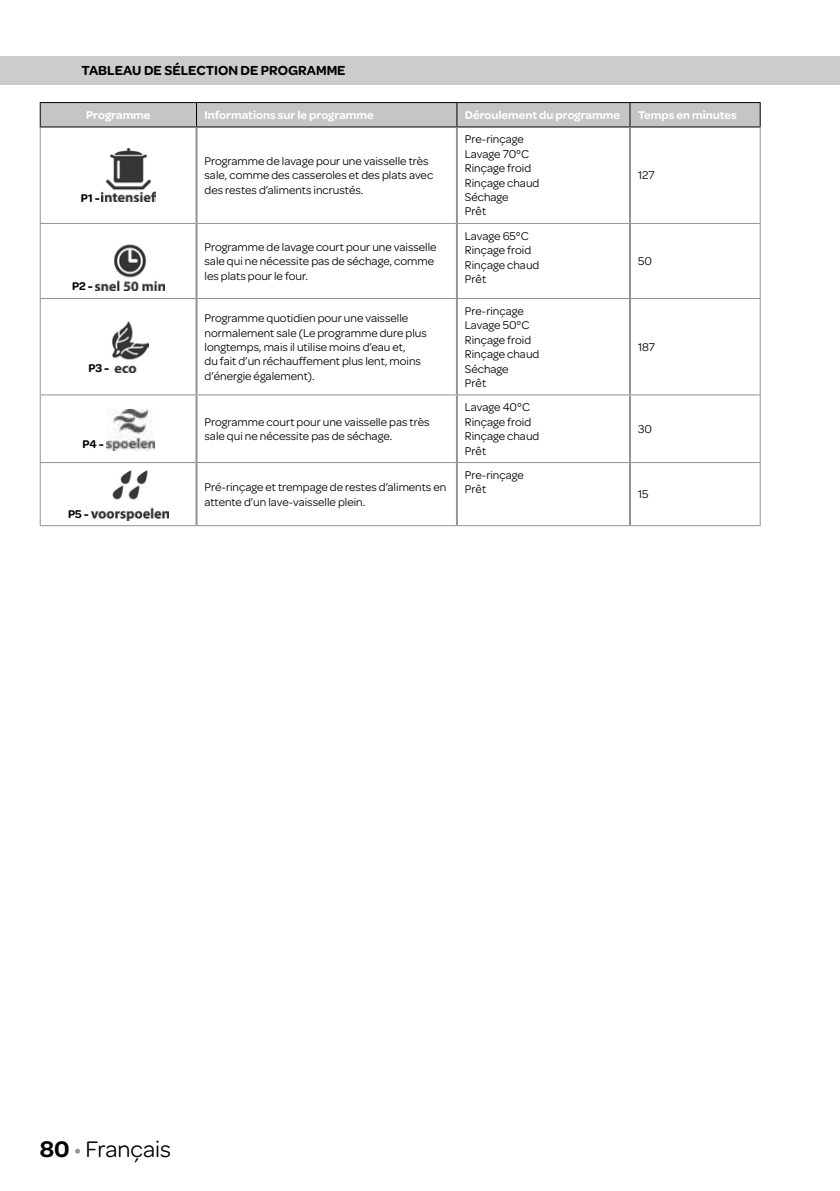
<style>
.page{position:relative;width:840px;height:1191px;background:#fff}
.page>*{position:absolute;margin:0;border:0;box-sizing:border-box;transform-origin:0 0}
.t1{font:24px "Omnes";color:#000}
.t2{font:600 14px "Omnes";color:#000}
.t3{font:12px/14.4px "Omnes";color:#000}
.t4{font:600 12px "Omnes";color:#fff}
.t5{font:600 12px "Omnes";color:#000}
.s1{font-weight:600}
.s2{color:#929395}
</style>
<div class="page">
<div style="left:0;top:57px;width:839px;height:28px;background:#cacccd"></div>
<hr style="left:40px;top:102px;width:156px;height:1px;background:#000">
<hr style="left:196px;top:102px;width:260px;height:1px;background:#000">
<hr style="left:456px;top:102px;width:173px;height:1px;background:#000">
<hr style="left:629px;top:102px;width:131px;height:1px;background:#000">
<div style="left:40px;top:103px;width:720px;height:23px;background:#c4c5c6"></div>
<hr style="left:40px;top:126px;width:156px;height:1px;background:#000">
<hr style="left:196px;top:126px;width:260px;height:1px;background:#000">
<hr style="left:456px;top:126px;width:173px;height:1px;background:#000">
<hr style="left:629px;top:126px;width:131px;height:1px;background:#000">
<hr style="left:40px;top:127px;width:1px;height:96px;background:#929395">
<hr style="left:759px;top:127px;width:1px;height:96px;background:#929395">
<hr style="left:40px;top:223px;width:156px;height:1px;background:#929395">
<hr style="left:40px;top:224px;width:1px;height:74px;background:#929395">
<hr style="left:196px;top:223px;width:260px;height:1px;background:#929395">
<hr style="left:456px;top:223px;width:173px;height:1px;background:#929395">
<hr style="left:629px;top:223px;width:131px;height:1px;background:#929395">
<hr style="left:759px;top:224px;width:1px;height:74px;background:#929395">
<hr style="left:40px;top:298px;width:156px;height:1px;background:#929395">
<hr style="left:40px;top:299px;width:1px;height:95px;background:#929395">
<hr style="left:196px;top:298px;width:260px;height:1px;background:#929395">
<hr style="left:456px;top:298px;width:173px;height:1px;background:#929395">
<hr style="left:629px;top:298px;width:131px;height:1px;background:#929395">
<hr style="left:759px;top:299px;width:1px;height:95px;background:#929395">
<hr style="left:40px;top:394px;width:156px;height:1px;background:#929395">
<hr style="left:40px;top:395px;width:1px;height:67px;background:#929395">
<hr style="left:196px;top:394px;width:260px;height:1px;background:#929395">
<hr style="left:456px;top:394px;width:173px;height:1px;background:#929395">
<hr style="left:629px;top:394px;width:131px;height:1px;background:#929395">
<hr style="left:759px;top:395px;width:1px;height:67px;background:#929395">
<hr style="left:40px;top:462px;width:156px;height:1px;background:#929395">
<hr style="left:40px;top:463px;width:1px;height:62px;background:#929395">
<hr style="left:196px;top:462px;width:260px;height:1px;background:#929395">
<hr style="left:456px;top:462px;width:173px;height:1px;background:#929395">
<hr style="left:629px;top:462px;width:131px;height:1px;background:#929395">
<hr style="left:759px;top:463px;width:1px;height:62px;background:#929395">
<hr style="left:40px;top:525px;width:156px;height:1px;background:#929395">
<hr style="left:196px;top:525px;width:260px;height:1px;background:#929395">
<hr style="left:456px;top:525px;width:173px;height:1px;background:#929395">
<hr style="left:629px;top:525px;width:131px;height:1px;background:#929395">
<hr style="left:195px;top:127px;width:2px;height:96px;background:#929395">
<hr style="left:455px;top:127px;width:2px;height:96px;background:#929395">
<hr style="left:628px;top:127px;width:2px;height:96px;background:#929395">
<hr style="left:195px;top:224px;width:2px;height:74px;background:#929395">
<hr style="left:455px;top:224px;width:2px;height:74px;background:#929395">
<hr style="left:628px;top:224px;width:2px;height:74px;background:#929395">
<hr style="left:195px;top:299px;width:2px;height:95px;background:#929395">
<hr style="left:455px;top:299px;width:2px;height:95px;background:#929395">
<hr style="left:628px;top:299px;width:2px;height:95px;background:#929395">
<hr style="left:195px;top:395px;width:2px;height:67px;background:#929395">
<hr style="left:455px;top:395px;width:2px;height:67px;background:#929395">
<hr style="left:628px;top:395px;width:2px;height:67px;background:#929395">
<hr style="left:195px;top:463px;width:2px;height:62px;background:#929395">
<hr style="left:455px;top:463px;width:2px;height:62px;background:#929395">
<hr style="left:628px;top:463px;width:2px;height:62px;background:#929395">
<img style="left:102px;top:149px;width:54px;height:53px">
<img style="left:95px;top:244px;width:70px;height:46px">
<img style="left:112px;top:321px;width:36px;height:51px">
<img style="left:106px;top:410px;width:48px;height:40px">
<img style="left:91px;top:470px;width:77px;height:50px">
<p class="t2" style="left:81px;top:60px;width:265px">TABLEAU DE SÉLECTION DE PROGRAMME</p>
<p class="t4" style="left:86px;top:106px;width:66px">Programme</p>
<p class="t4" style="left:204px;top:106px;width:171px">Informations sur le programme</p>
<p class="t4" style="left:464px;top:106px;width:157px">Déroulement du programme</p>
<p class="t4" style="left:637px;top:106px;width:100px">Temps en minutes</p>
<p class="t5" style="left:81px;top:189px;width:20px">P1 -</p>
<p class="t5" style="left:72px;top:278px;width:22px">P2 -</p>
<p class="t5" style="left:88px;top:359px;width:23px">P3 -</p>
<p class="t5" style="left:82px;top:435px;width:23px">P4 -</p>
<p class="t5" style="left:68px;top:505px;width:22px">P5 -</p>
<p class="t3" style="left:204px;top:153px;width:230px">Programme de lavage pour une vaisselle très sale, comme des casseroles et des plats avec des restes d’aliments incrustés.</p>
<p class="t3" style="left:464px;top:131px;width:76px">Pre-rinçage<br>Lavage 70°C<br>Rinçage froid<br>Rinçage chaud<br>Séchage<br>Prêt</p>
<p class="t3" style="left:204px;top:239px;width:233px">Programme de lavage court pour une vaisselle sale qui ne nécessite pas de séchage, comme les plats pour le four.</p>
<p class="t3" style="left:464px;top:228px;width:76px">Lavage 65°C<br>Rinçage froid<br>Rinçage chaud<br>Prêt</p>
<p class="t3" style="left:204px;top:310px;width:224px">Programme quotidien pour une vaisselle normalement sale (Le programme dure plus longtemps, mais il utilise moins d’eau et,<br>du fait d’un réchauffement plus lent, moins d’énergie également).</p>
<p class="t3" style="left:464px;top:303px;width:76px">Pre-rinçage<br>Lavage 50°C<br>Rinçage froid<br>Rinçage chaud<br>Séchage<br>Prêt</p>
<p class="t3" style="left:204px;top:414px;width:226px">Programme court pour une vaisselle pas très sale qui ne nécessite pas de séchage.</p>
<p class="t3" style="left:204px;top:479px;width:243px">Pré-rinçage et trempage de restes d’aliments en attente d’un lave-vaisselle plein.</p>
<p class="t3" style="left:464px;top:399px;width:76px">Lavage 40°C<br>Rinçage froid<br>Rinçage chaud<br>Prêt</p>
<p class="t3" style="left:464px;top:467px;width:60px">Pre-rinçage<br>Prêt</p>
<p class="t3" style="left:637px;top:167px;width:18px">127</p>
<p class="t3" style="left:637px;top:253px;width:15px">50</p>
<p class="t3" style="left:637px;top:339px;width:19px">187</p>
<p class="t3" style="left:637px;top:421px;width:15px">30</p>
<p class="t3" style="left:637px;top:486px;width:12px">15</p>
<h1 class="t1" style="left:40px;top:1132px;width:133px"><span class="s1">80</span> <span class="s2">•</span> Français</h1>
</div>
